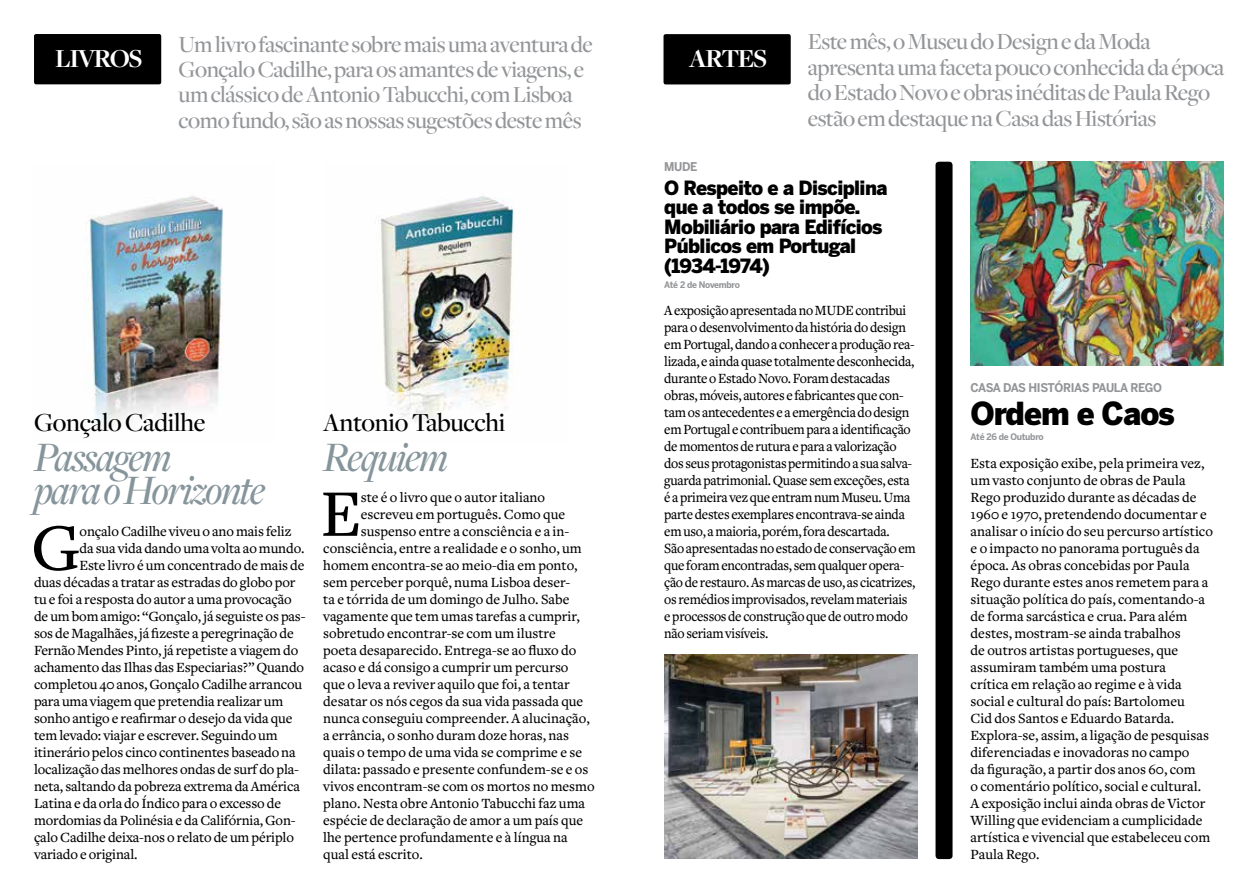
<style>
.page{position:relative;width:1259px;height:893px;background:#fff}
.page>*{position:absolute;margin:0;border:0;box-sizing:border-box;transform-origin:0 0}
.t1{font:500 69px "Freight Text";color:#000}
.t2{font:italic 500 43.5px/33px "Freight Disp";letter-spacing:-.04em;color:#86959b}
.t3{font:900 31.5px "Benton Sans";letter-spacing:-.035em;color:#000}
.t4{font:500 27px "Freight Disp";letter-spacing:-.01em;color:#000}
.t5{font:700 27px "Freight Disp";letter-spacing:-.05em;color:#fff}
.t6{font:500 24px/25.5px "Freight Disp";letter-spacing:-.02em;color:#939598}
.t7{font:900 19.5px/19.5px "Benton Sans";letter-spacing:-.03em;color:#000}
.t8{font:500 14.7px/17px "Freight Text";letter-spacing:-.01em;color:#000}
.t9{font:500 14.7px/17px "Freight Text";letter-spacing:-.01em;color:#000;scale:.95 1}
.t10{font:700 12px "Benton Sans";letter-spacing:-.03em;color:#939598;scale:.95 1}
.t11{font:700 9px "Benton Sans";letter-spacing:-.03em;color:#939598;scale:.95 1}
</style>
<div class="page">
<img style="left:85px;top:196px;width:139px;height:229px">
<img style="left:380px;top:196px;width:134px;height:229px">
<div style="left:34px;top:34px;width:127px;height:50px;background:#000;border-radius:2px"></div>
<div style="left:663px;top:34px;width:127px;height:50px;background:#000;border-radius:2px"></div>
<div style="left:935px;top:162px;width:17px;height:697px;background:#000;border-radius:3px"></div>
<img style="left:970px;top:162px;width:253px;height:204px">
<img style="left:664px;top:655px;width:253px;height:204px">
<h3 class="t5" style="left:55px;top:44px;width:89px">LIVROS</h3>
<h3 class="t6" style="left:179px;top:32px;width:416px">Um livro fascinante sobre mais uma aventura de Gonçalo Cadilhe, para os amantes de viagens, e um clássico de Antonio Tabucchi, com Lisboa como fundo, são as nossas sugestões deste mês</h3>
<h3 class="t4" style="left:34px;top:408px;width:173px">Gonçalo Cadilhe</h3>
<h2 class="t2" style="left:34px;top:442px;width:233px">Passagem<br>para o Horizonte</h2>
<h1 class="t1" style="left:31px;top:510px;width:51px">G</h1>
<p class="t8" style="left:80px;top:523px;width:213px">onçalo Cadilhe viveu o ano mais feliz</p>
<p class="t8" style="left:80px;top:540px;width:226px">da sua vida dando uma volta ao mundo.</p>
<p class="t8" style="left:80px;top:557px;width:226px">Este livro é um concentrado de mais de</p>
<p class="t8" style="left:34px;top:574px;width:263px">duas décadas a tratar as estradas do globo por</p>
<p class="t8" style="left:34px;top:591px;width:259px">tu e foi a resposta do autor a uma provocação</p>
<p class="t8" style="left:34px;top:608px;width:273px">de um bom amigo: “Gonçalo, já seguiste os pas-</p>
<p class="t8" style="left:34px;top:625px;width:261px">sos de Magalhães, já fizeste a peregrinação de</p>
<p class="t8" style="left:34px;top:642px;width:266px">Fernão Mendes Pinto, já repetiste a viagem do</p>
<p class="t8" style="left:34px;top:659px;width:272px">achamento das Ilhas das Especiarias?” Quando</p>
<p class="t8" style="left:34px;top:676px;width:270px">completou 40 anos, Gonçalo Cadilhe arrancou</p>
<p class="t8" style="left:34px;top:693px;width:251px">para uma viagem que pretendia realizar um</p>
<p class="t8" style="left:34px;top:710px;width:260px">sonho antigo e reafirmar o desejo da vida que</p>
<p class="t8" style="left:34px;top:727px;width:245px">tem levado: viajar e escrever. Seguindo um</p>
<p class="t8" style="left:34px;top:744px;width:263px">itinerário pelos cinco continentes baseado na</p>
<p class="t8" style="left:34px;top:761px;width:266px">localização das melhores ondas de surf do pla-</p>
<p class="t8" style="left:34px;top:778px;width:267px">neta, saltando da pobreza extrema da América</p>
<p class="t8" style="left:34px;top:795px;width:249px">Latina e da orla do Índico para o excesso de</p>
<p class="t8" style="left:34px;top:812px;width:263px">mordomias da Polinésia e da Califórnia, Gon-</p>
<p class="t8" style="left:34px;top:829px;width:261px">çalo Cadilhe deixa-nos o relato de um périplo</p>
<p class="t8" style="left:34px;top:846px;width:105px">variado e original.</p>
<h3 class="t4" style="left:323px;top:408px;width:184px">Antonio Tabucchi</h3>
<h2 class="t2" style="left:323px;top:442px;width:127px">Requiem</h2>
<h1 class="t1" style="left:320px;top:476px;width:43px">E</h1>
<p class="t8" style="left:361px;top:489px;width:186px">ste é o livro que o autor italiano</p>
<p class="t8" style="left:361px;top:506px;width:206px">escreveu em português. Como que</p>
<p class="t8" style="left:361px;top:523px;width:210px">suspenso entre a consciência e a in-</p>
<p class="t8" style="left:323px;top:540px;width:260px">consciência, entre a realidade e o sonho, um</p>
<p class="t8" style="left:323px;top:557px;width:256px">homem encontra-se ao meio-dia em ponto,</p>
<p class="t8" style="left:323px;top:574px;width:249px">sem perceber porquê, numa Lisboa deser-</p>
<p class="t8" style="left:323px;top:591px;width:248px">ta e tórrida de um domingo de Julho. Sabe</p>
<p class="t8" style="left:323px;top:608px;width:258px">vagamente que tem umas tarefas a cumprir,</p>
<p class="t8" style="left:323px;top:625px;width:234px">sobretudo encontrar-se com um ilustre</p>
<p class="t8" style="left:323px;top:642px;width:255px">poeta desaparecido. Entrega-se ao fluxo do</p>
<p class="t8" style="left:323px;top:659px;width:247px">acaso e dá consigo a cumprir um percurso</p>
<p class="t8" style="left:323px;top:676px;width:248px">que o leva a reviver aquilo que foi, a tentar</p>
<p class="t8" style="left:323px;top:693px;width:262px">desatar os nós cegos da sua vida passada que</p>
<p class="t8" style="left:323px;top:710px;width:268px">nunca conseguiu compreender. A alucinação,</p>
<p class="t8" style="left:323px;top:727px;width:247px">a errância, o sonho duram doze horas, nas</p>
<p class="t8" style="left:323px;top:744px;width:260px">quais o tempo de uma vida se comprime e se</p>
<p class="t8" style="left:323px;top:761px;width:267px">dilata: passado e presente confundem-se e os</p>
<p class="t8" style="left:323px;top:778px;width:273px">vivos encontram-se com os mortos no mesmo</p>
<p class="t8" style="left:323px;top:795px;width:263px">plano. Nesta obre Antonio Tabucchi faz uma</p>
<p class="t8" style="left:323px;top:812px;width:261px">espécie de declaração de amor a um país que</p>
<p class="t8" style="left:323px;top:829px;width:246px">lhe pertence profundamente e à língua na</p>
<p class="t8" style="left:323px;top:846px;width:101px">qual está escrito.</p>
<h3 class="t5" style="left:689px;top:44px;width:80px">ARTES</h3>
<h3 class="t6" style="left:807px;top:29px;width:418px">Este mês, o Museu do Design e da Moda apresenta uma faceta pouco conhecida da época do Estado Novo e obras inéditas de Paula Rego estão em destaque na Casa das Histórias</h3>
<p class="t10" style="left:664px;top:160px;width:36px">MUDE</p>
<h3 class="t7" style="left:664px;top:178px;width:225px">O Respeito e a Disciplina que a todos se impõe.<br>Mobiliário para Edifícios<br>Públicos em Portugal (1934-1974)</h3>
<p class="t11" style="left:664px;top:279px;width:81px">ATÉ 2 DE NOVEMBRO</p>
<p class="t9" style="left:664px;top:302px;width:266px">A exposiçãoapresentada no MUDE contribui para o desenvolvimento da história do design em Portugal,dando a conhecer a produção rea&shy;lizada, e ainda quase totalmente desconhecida, durante oEstado Novo. Foram destacadas obras, móveis, autores e fabricantes que con&shy;tam os antecedentes e a emergência do design em Portugal e contribuem para a identificação demomentos de rutura e para a valorização dos seus protagonistas permitindo a sua salva&shy;guardapatrimonial. Quase sem exceções, esta é a primeira vez que entram num Museu. Uma partedestes exemplares encontrava-se ainda em uso, a maioria, porém, fora descartada.<br>Sãoapresentadas no estado de conservação em que foram encontradas, sem qualquer opera&shy;çãode restauro. As marcas de uso, as cicatrizes, os remédios improvisados, revelam materiais eprocessos de construção que de outro modo não seriam visíveis.</p>
<p class="t10" style="left:970px;top:381px;width:17px">CASA</p>
<p class="t10" style="left:1003px;top:381px;width:9px">DAS</p>
<p class="t10" style="left:1028px;top:381px;width:45px">HISTÓRIAS</p>
<p class="t10" style="left:1092px;top:381px;width:16px">PAULA</p>
<p class="t10" style="left:1130px;top:381px;width:17px">REGO</p>
<h3 class="t3" style="left:970px;top:394px;width:206px">Ordem e Caos</h3>
<p class="t11" style="left:970px;top:431px;width:79px">ATÉ 26 DE OUTUBRO</p>
<p class="t8" style="left:970px;top:455px;width:244px">Esta exposição exibe, pela primeira vez, um vasto conjunto de obras de Paula Rego produzido durante as décadas de 1960 e 1970, pretendendo documentar e analisar o início do seu percurso artístico e o impacto no panorama português da época. As obras concebidas por Paula Rego durante estes anos remetem para a situação política do país, comentando-a de forma sarcástica e crua. Para além destes, mostram-se ainda trabalhos<br>de outros artistas portugueses, que assumiram também uma postura<br>crítica em relação ao regime e à vida social e cultural do país: Bartolomeu<br>Cid dos Santos e Eduardo Batarda.<br>Explora-se, assim, a ligação de pesquisas diferenciadas e inovadoras no campo<br>da figuração, a partir dos anos 60, com<br>o comentário político, social e cultural.<br>A exposição inclui ainda obras de Victor Willing que evidenciam a cumplicidade artística e vivencial que estabeleceu com Paula Rego.</p>
</div>
